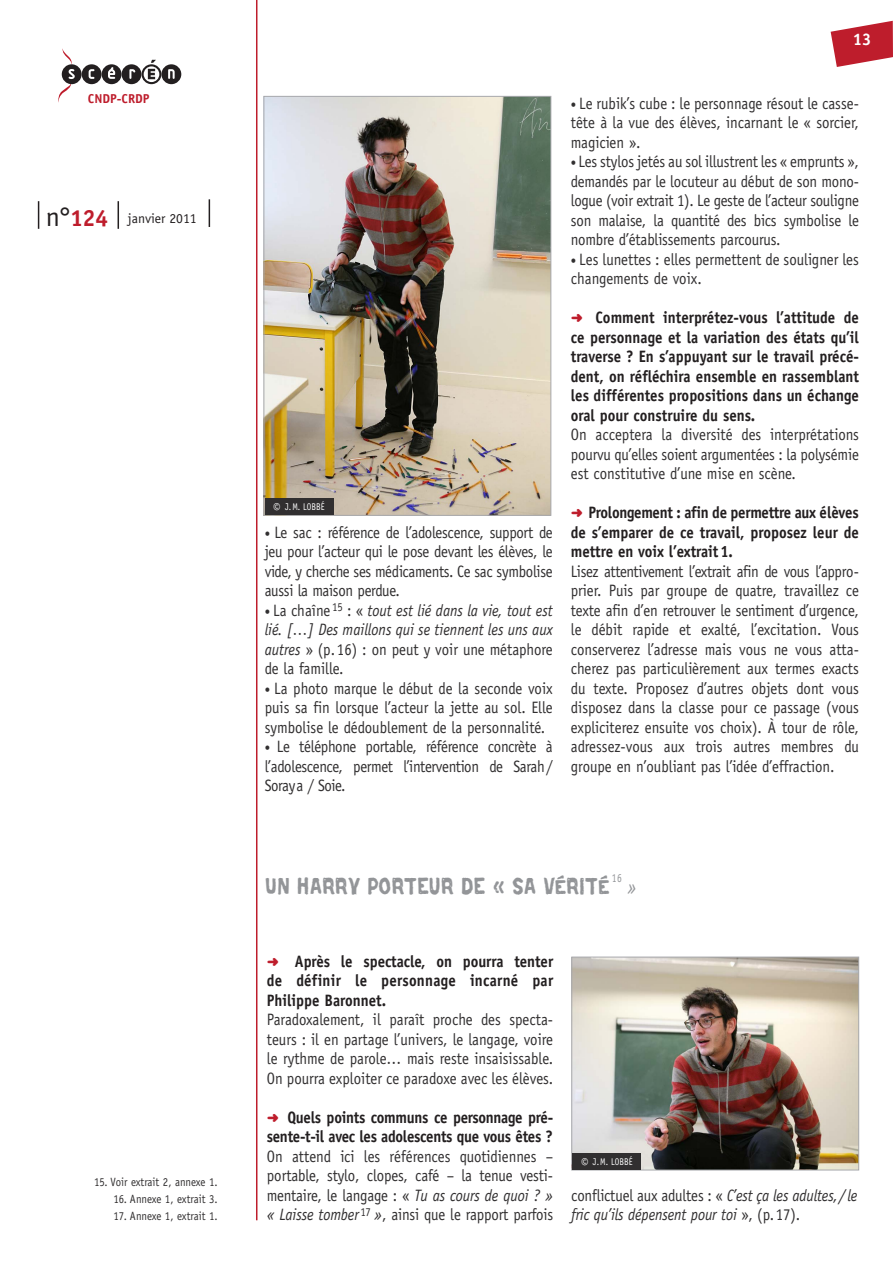
<style>
.page{position:relative;width:893px;height:1263px;background:#fff}
.page>*{position:absolute;margin:0;border:0;box-sizing:border-box;transform-origin:0 0}
.t1{font:21px "Repent";letter-spacing:.025em;color:#939598;scale:.8 1}
.t2{font:italic 21px "Officina Sans Std";color:#939598;scale:.8 1}
.t3{font:700 16.8px "Officina Sans Std";color:#fff}
.t4{font:16.5px/19.5px "Officina Sans Std";letter-spacing:-.01em;color:#312f30;text-align:justify;scale:.9 1}
.t5{font:700 16.5px/19.5px "Officina Sans Std";color:#231f20;text-align:justify;scale:.9 1}
.t6{font:16.5px/19.5px "Officina Sans";letter-spacing:-.01em;color:#312f30;text-align:justify;scale:.9 1}
.t7{font:italic 16.5px/19.5px "Officina Sans Std";color:#312f30;text-align:justify;scale:.9 1}
.t8{font:italic 16.5px/19.5px "Officina Sans";letter-spacing:-.01em;color:#312f30;scale:.9 1}
.t9{font:700 16.5px/19.5px "Officina Sans Std";letter-spacing:-.02em;color:#231f20;scale:.9 1}
.t10{font:13.65px "Officina Sans Std";color:#231f20}
.t11{font:700 12.9px "Officina Sans Std";color:#be1d2c}
.t12{font:12px "Officina Sans Std";letter-spacing:-.02em;color:#312f30;scale:.9 1}
.t13{font:12px "Officina Sans Std";color:#939598;scale:.8 1}
.t14{font:9.75px "Officina Sans Std";color:#fff;scale:.85 1}
.s1{font-size:27.3px}
.s2{font-weight:700;font-size:23.4px;color:#be1d2c}
.s3{font-weight:700;font-size:15.75px}
.s4{font-size:12px}
.s5{font-style:normal;font-size:12px}
.s6{font-style:normal}
.s7{font-family:"Distro Bats";font-weight:400;font-size:13.5px;color:#be1d2c}
.s8{font-style:italic}
</style>
<div class="page">
<svg style="left:831px;top:21px;width:62px;height:46px"></svg>
<hr style="left:256px;top:0;width:1px;height:1220px;background:#be1d2c">
<svg style="left:209px;top:199px;width:1px;height:28px"></svg>
<svg style="left:38px;top:201px;width:1px;height:28px"></svg>
<svg style="left:118px;top:201px;width:1px;height:28px"></svg>
<svg style="left:58px;top:48px;width:123px;height:55px"></svg>
<img style="left:266px;top:98px;width:283px;height:416px">
<div style="left:264px;top:96px;width:287px;height:420px;border:1px solid #a8a9ad"></div>
<div style="left:265px;top:499px;width:68px;height:16px;background:#312f30"></div>
<img style="left:573px;top:959px;width:284px;height:209px">
<div style="left:571px;top:957px;width:288px;height:213px;border:1px solid #a8a9ad"></div>
<div style="left:572px;top:1153px;width:69px;height:16px;background:#312f30"></div>
<p class="t11" style="left:88px;top:90px;width:63px">CNDP-CRDP</p>
<p class="t10" style="left:46px;top:210px;width:152px"><span class="s1">n°</span><span class="s2">124</span> janvier 2011</p>
<p class="t12" style="left:94px;top:1175px;width:139px">15. Voir extrait 2, annexe 1.</p>
<p class="t12" style="left:114px;top:1192px;width:117px">16. Annexe 1, extrait 3.</p>
<p class="t12" style="left:114px;top:1209px;width:117px">17. Annexe 1, extrait 1.</p>
<p class="t3" style="left:853px;top:29px;width:20px">13</p>
<p class="t14" style="left:273px;top:501px;width:46px"><span class="s3">©</span> J.M. Lobbé</p>
<p class="t4" style="left:265px;top:522px;width:322px"><span class="s4">•</span> Le sac : référence de l’adolescence, support de jeu pour l’acteur qui le pose devant les élèves, le vide, y cherche ses médicaments. Ce sac symbolise aussi la maison perdue.</p>
<p class="t7" style="left:265px;top:600px;width:322px"><span class="s5">•</span> <span class="s6">La chaîne</span> <sup>15</sup> <span class="s6">: «</span> tout est lié dans la vie, tout est lié. […] Des maillons qui se tiennent les uns aux autres <span class="s6">» (p. 16) : on peut y voir une métaphore de la famille.</span></p>
<p class="t4" style="left:265px;top:678px;width:322px"><span class="s4">•</span> La photo marque le début de la seconde voix puis sa fin lorsque l’acteur la jette au sol. Elle symbolise le dédoublement de la personnalité.</p>
<p class="t4" style="left:265px;top:737px;width:322px"><span class="s4">•</span> Le téléphone portable, référence concrète à l’adolescence, permet l’intervention de Sarah/ Soraya / Soie.</p>
<p class="t4" style="left:571px;top:93px;width:322px"><span class="s4">•</span> Le rubik’s cube : le personnage résout le casse&shy;tête à la vue des élèves, incarnant le « sorcier, magicien ».</p>
<p class="t4" style="left:571px;top:152px;width:322px"><span class="s4">•</span> Les stylos jetés au sol illustrent les « emprunts », demandés par le locuteur au début de son mono&shy;logue (voir extrait 1). Le geste de l’acteur souligne son malaise, la quantité des bics symbolise le nombre d’établissements parcourus.</p>
<p class="t4" style="left:571px;top:249px;width:322px"><span class="s4">•</span> Les lunettes : elles permettent de souligner les changements de voix.</p>
<p class="t5" style="left:571px;top:308px;width:322px"><span class="s7">b</span> Comment interprétez-vous l’attitude de ce personnage et la variation des états qu’il traverse ? En s’appuyant sur le travail précé&shy;dent, on réfléchira ensemble en rassemblant les différentes propositions dans un échange oral pour construire du sens.</p>
<p class="t4" style="left:571px;top:425px;width:322px">On acceptera la diversité des interprétations pourvu qu’elles soient argumentées : la polysémie est constitutive d’une mise en scène.</p>
<p class="t5" style="left:571px;top:503px;width:322px"><span class="s7">b</span> Prolongement : afin de permettre aux élèves de s’emparer de ce travail, proposez leur de mettre en voix l’extrait1.</p>
<p class="t4" style="left:571px;top:561px;width:322px">Lisez attentivement l’extrait afin de vous l’appro&shy;prier. Puis par groupe de quatre, travaillez ce texte afin d’en retrouver le sentiment d’urgence, le débit rapide et exalté, l’excitation. Vous conserverez l’adresse mais vous ne vous atta&shy;cherez pas particulièrement aux termes exacts du texte. Proposez d’autres objets dont vous disposez dans la classe pour ce passage (vous expliciterez ensuite vos choix). À tour de rôle, adressez-vous aux trois autres membres du groupe en n’oubliant pas l’idée d’effraction.</p>
<p class="t1" style="left:266px;top:874px;width:431px">UN HARRY PORTEUR DE « SA VÉRITÉ</p>
<p class="t13" style="left:612px;top:871px;width:14px">16</p>
<p class="t2" style="left:628px;top:874px;width:12px">»</p>
<p class="t5" style="left:267px;top:951px;width:320px"><span class="s7">b</span> Après le spectacle, on pourra tenter de définir le personnage incarné par Philippe Baronnet.</p>
<p class="t6" style="left:267px;top:1010px;width:320px">Paradoxalement, il paraît proche des specta&shy;teurs : il en partage l’univers, le langage, voire le rythme de parole… mais reste insaisissable.<br>On pourra exploiter ce paradoxe avec les élèves.</p>
<p class="t9" style="left:267px;top:1107px;width:320px"><span class="s7">b</span> Quels points communs ce personnage pré&shy;sente-t-il avec les adolescents que vous êtes ?</p>
<p class="t6" style="left:267px;top:1146px;width:320px">On attend ici les références quotidiennes – portable, stylo, clopes, café – la tenue vesti&shy;mentaire, le langage : « <span class="s8">Tu as cours de quoi ? » « Laisse tomber</span> <sup>17</sup> <span class="s8">»</span>, ainsi que le rapport parfois</p>
<p class="t14" style="left:581px;top:1156px;width:46px"><span class="s3">©</span> J.M. Lobbé</p>
<p class="t8" style="left:571px;top:1185px;width:320px"><span class="s6">conflictuel aux adultes : «</span> C’est ça les adultes,/le fric qu’ils dépensent pour toi <span class="s6">», (p.17).</span></p>
</div>
